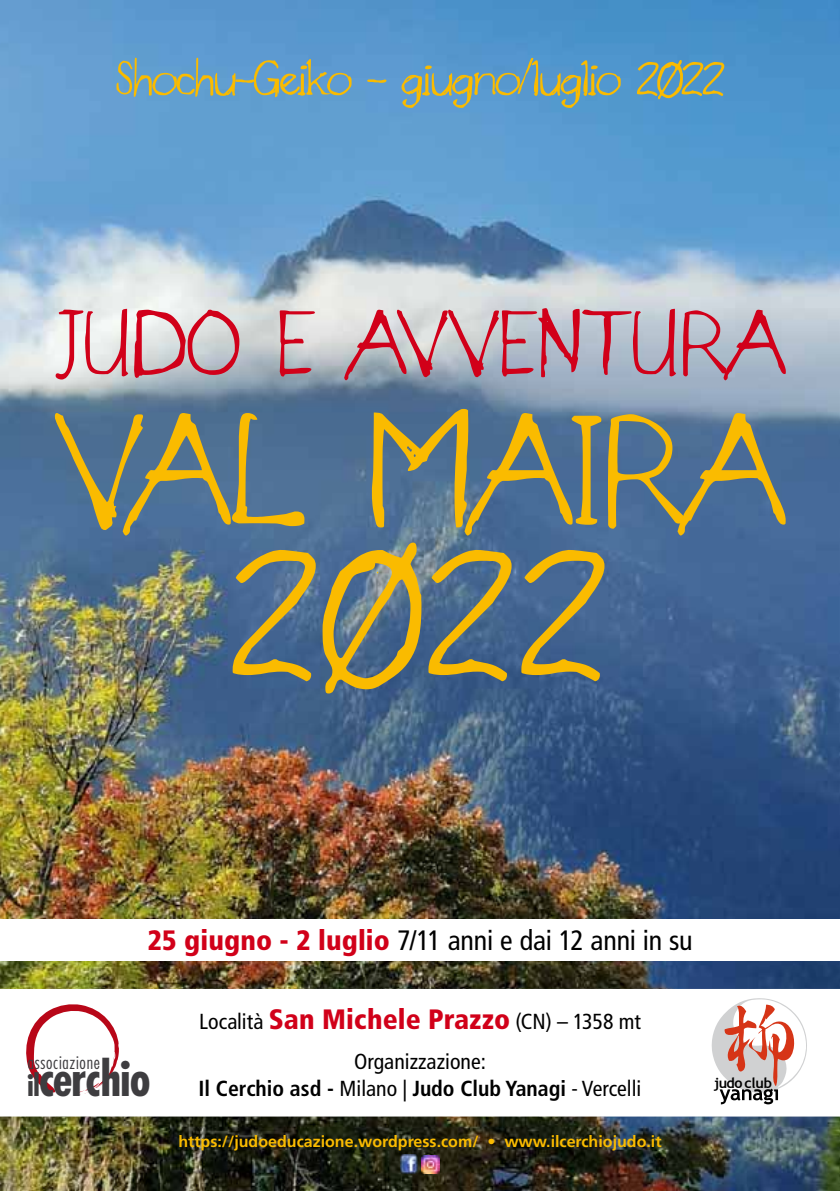
<style>
.page{position:relative;width:840px;height:1191px;background:#fff}
.page>*{position:absolute;margin:0;border:0;box-sizing:border-box;transform-origin:0 0}
.t1{font:200px "Designer Notes";color:#fabb00}
.t2{font:170px "Designer Notes";letter-spacing:-.01em;color:#fabb00}
.t3{font:98px "Designer Notes";letter-spacing:-.015em;color:#d10019}
.t4{font:52px "Designer Notes";letter-spacing:-.05em;color:#fabb00}
.t5{font:condensed 28px "Frutiger LT Std";letter-spacing:-.01em;color:#000}
.t6{font:700 condensed 21.8px "Frutiger LT Std";color:#000}
.t7{font:condensed 21.8px/39.4px "Frutiger LT Std";color:#000;text-align:center}
.t8{font:300 condensed 17.8px "Futura Std";letter-spacing:.04em;color:#3e3d40}
.t9{font:700 16px "Frutiger LT Std";color:#fabb00}
.t10{font:700 14.4px "Trebuchet MS";letter-spacing:-.03em;color:#000}
.s1{font-weight:900;color:#d10019}
.s2{font-weight:900;font-size:28px;color:#d10019}
.s3{font-family:"Futura Std";font-size:29.6px;color:#3e3d40}
.s4{font-family:"Futura Std";font-size:47.4px;color:#3e3d40}
.s5{font-weight:400}
</style>
<div class="page">
<img style="left:0;top:0;width:839px;height:1191px">
<svg style="left:0;top:989px;width:839px;height:127px"></svg>
<svg style="left:22px;top:1003px;width:97px;height:92px"></svg>
<div style="left:0;top:918px;width:839px;height:42px;background:#fff"></div>
<img style="left:400px;top:1154px;width:17px;height:19px">
<img style="left:421px;top:1155px;width:18px;height:18px">
<svg style="left:709px;top:996px;width:99px;height:108px"></svg>
<h3 class="t4" style="left:114px;top:46px;width:612px">SHOCHU-GEIKO - GIUGNO/LUGLIO 2022</h3>
<h3 class="t3" style="left:56px;top:282px;width:730px">JUDO E AVVENTURA</h3>
<h2 class="t2" style="left:57px;top:365px;width:727px">VAL MAIRA</h2>
<h1 class="t1" style="left:230px;top:487px;width:380px">2022</h1>
<h3 class="t5" style="left:147px;top:924px;width:546px"><span class="s1">25 giugno - 2 luglio</span> 7/11 anni e dai 12 anni in su</h3>
<h3 class="t7" style="left:199px;top:1002px;width:443px">Località <span class="s2">San Michele Prazzo</span> (CN) – 1358 mt<br>Organizzazione:</h3>
<p class="t8" style="left:28px;top:1051px;width:74px">associazione</p>
<h3 class="t6" style="left:27px;top:1075px;width:615px"><span class="s3">il</span><span class="s4">cerchio</span> Il Cerchio asd - <span class="s5">Milano |</span> Judo Club Yanagi <span class="s5">- Vercelli</span></h3>
<p class="t10" style="left:557px;top:1073px;width:59px">judo club</p>
<p class="t10" style="left:713px;top:1073px;width:59px">judo club</p>
<p class="t9" style="left:178px;top:1131px;width:484px">https://judoeducazione.wordpress.com/ • www.ilcerchiojudo.it</p>
</div>
